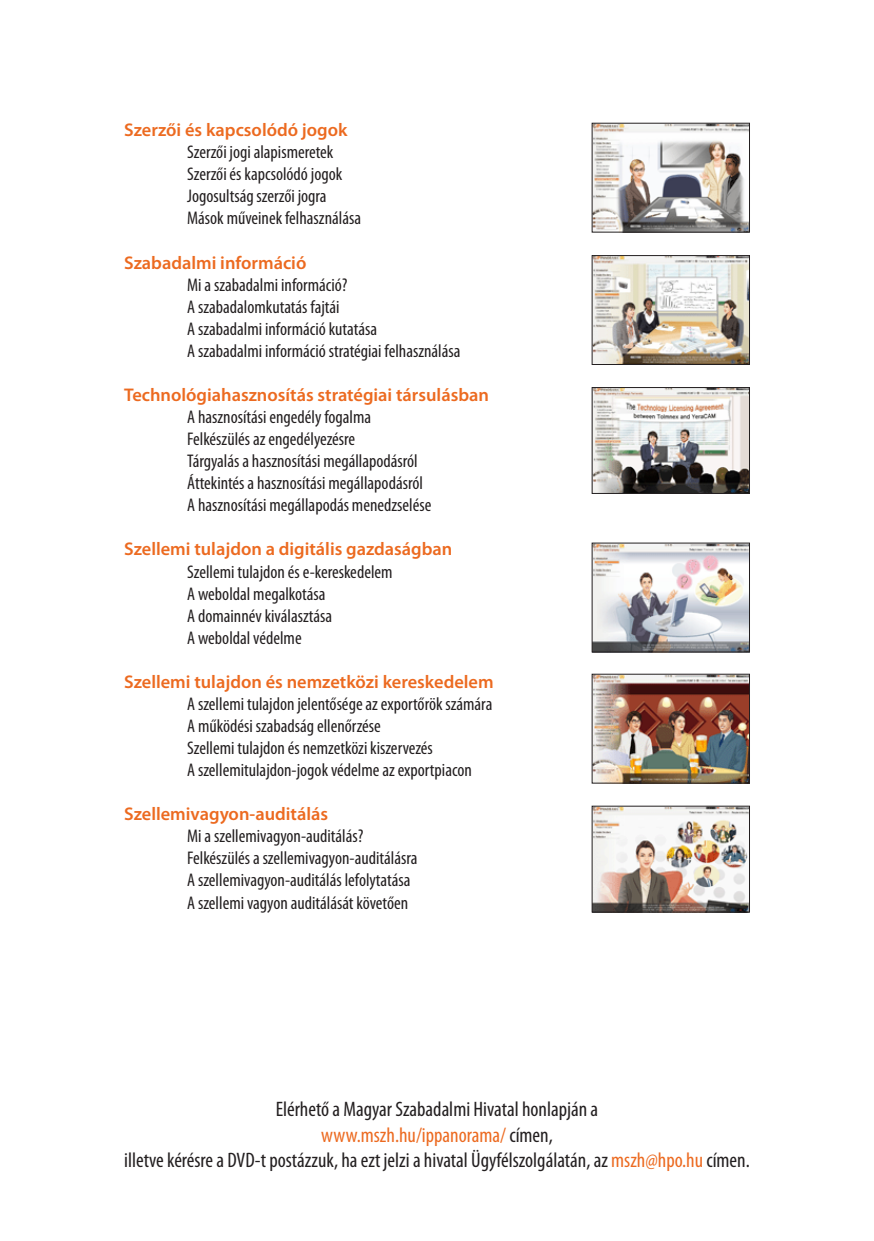
<style>
.page{position:relative;width:874px;height:1241px;background:#fff}
.page>*{position:absolute;margin:0;border:0;box-sizing:border-box;transform-origin:0 0}
.t1{font:condensed 21px "Myriad Pro";color:#231f20}
.t2{font:condensed 21px "Myriad Pro";color:#ec6a20}
.t3{font:condensed 18.38px "Myriad Pro";color:#231f20}
.cím2{font:600 18.38px "Myriad Pro";color:#ec6a20}
.s1{color:#231f20}
.s2{color:#ec6a20}
</style>
<div class="page">
<img style="left:593px;top:125px;width:154px;height:105px">
<img style="left:593px;top:257px;width:154px;height:106px">
<div style="left:591px;top:255px;width:158px;height:110px;border:1px solid #231f20"></div>
<img style="left:593px;top:389px;width:154px;height:102px">
<div style="left:591px;top:387px;width:158px;height:106px;border:1px solid #231f20"></div>
<img style="left:593px;top:544px;width:154px;height:106px">
<div style="left:591px;top:542px;width:158px;height:110px;border:1px solid #231f20"></div>
<img style="left:593px;top:675px;width:154px;height:106px">
<div style="left:591px;top:673px;width:158px;height:110px;border:1px solid #231f20"></div>
<img style="left:593px;top:807px;width:154px;height:103px">
<div style="left:591px;top:805px;width:158px;height:107px;border:1px solid #231f20"></div>
<p class="cím2" style="left:124px;top:118px;width:225px">Szerzői és kapcsolódó jogok</p>
<p class="t3" style="left:187px;top:141px;width:148px">Szerzői jogi alapismeretek</p>
<p class="t3" style="left:187px;top:163px;width:156px">Szerzői és kapcsolódó jogok</p>
<p class="t3" style="left:187px;top:185px;width:141px">Jogosultság szerzői jogra</p>
<p class="t3" style="left:187px;top:207px;width:175px">Mások műveinek felhasználása</p>
<p class="cím2" style="left:124px;top:251px;width:184px">Szabadalmi információ</p>
<p class="t3" style="left:187px;top:273px;width:162px">Mi a szabadalmi információ?</p>
<p class="t3" style="left:187px;top:295px;width:154px">A szabadalomkutatás fajtái</p>
<p class="t3" style="left:187px;top:317px;width:191px">A szabadalmi információ kutatása</p>
<p class="t3" style="left:187px;top:339px;width:274px">A szabadalmi információ stratégiai felhasználása</p>
<p class="cím2" style="left:124px;top:383px;width:366px">Technológiahasznosítás stratégiai társulásban</p>
<p class="t3" style="left:187px;top:406px;width:185px">A hasznosítási engedély fogalma</p>
<p class="t3" style="left:187px;top:428px;width:169px">Felkészülés az engedélyezésre</p>
<p class="t3" style="left:187px;top:450px;width:232px">Tárgyalás a hasznosítási megállapodásról</p>
<p class="t3" style="left:187px;top:472px;width:237px">Áttekintés a hasznosítási megállapodásról</p>
<p class="t3" style="left:187px;top:494px;width:245px">A hasznosítási megállapodás menedzselése</p>
<p class="cím2" style="left:124px;top:537px;width:329px">Szellemi tulajdon a digitális gazdaságban</p>
<p class="t3" style="left:187px;top:560px;width:207px">Szellemi tulajdon és e-kereskedelem</p>
<p class="t3" style="left:187px;top:582px;width:140px">A weboldal megalkotása</p>
<p class="t3" style="left:187px;top:604px;width:146px">A domainnév kiválasztása</p>
<p class="t3" style="left:187px;top:626px;width:116px">A weboldal védelme</p>
<p class="cím2" style="left:124px;top:670px;width:371px">Szellemi tulajdon és nemzetközi kereskedelem</p>
<p class="t3" style="left:187px;top:692px;width:306px">A szellemi tulajdon jelentősége az exportőrök számára</p>
<p class="t3" style="left:187px;top:714px;width:195px">A működési szabadság ellenőrzése</p>
<p class="t3" style="left:187px;top:736px;width:247px">Szellemi tulajdon és nemzetközi kiszervezés</p>
<p class="t3" style="left:187px;top:758px;width:286px">A szellemitulajdon-jogok védelme az exportpiacon</p>
<p class="cím2" style="left:124px;top:802px;width:205px">Szellemivagyon-auditálás</p>
<p class="t3" style="left:187px;top:825px;width:178px">Mi a szellemivagyon-auditálás?</p>
<p class="t3" style="left:187px;top:847px;width:232px">Felkészülés a szellemivagyon-auditálásra</p>
<p class="t3" style="left:187px;top:869px;width:225px">A szellemivagyon-auditálás lefolytatása</p>
<p class="t3" style="left:187px;top:891px;width:222px">A szellemi vagyon auditálását követően</p>
<p class="t1" style="left:275px;top:1096px;width:324px">Elérhető a Magyar Szabadalmi Hivatal honlapján a</p>
<p class="t2" style="left:321px;top:1121px;width:233px">www.mszh.hu/ippanorama/ <span class="s1">címen,</span></p>
<p class="t1" style="left:124px;top:1146px;width:626px">illetve kérésre a DVD-t postázzuk, ha ezt jelzi a hivatal Ügyfélszolgálatán, az <span class="s2">mszh@hpo.hu</span> címen.</p>
</div>
